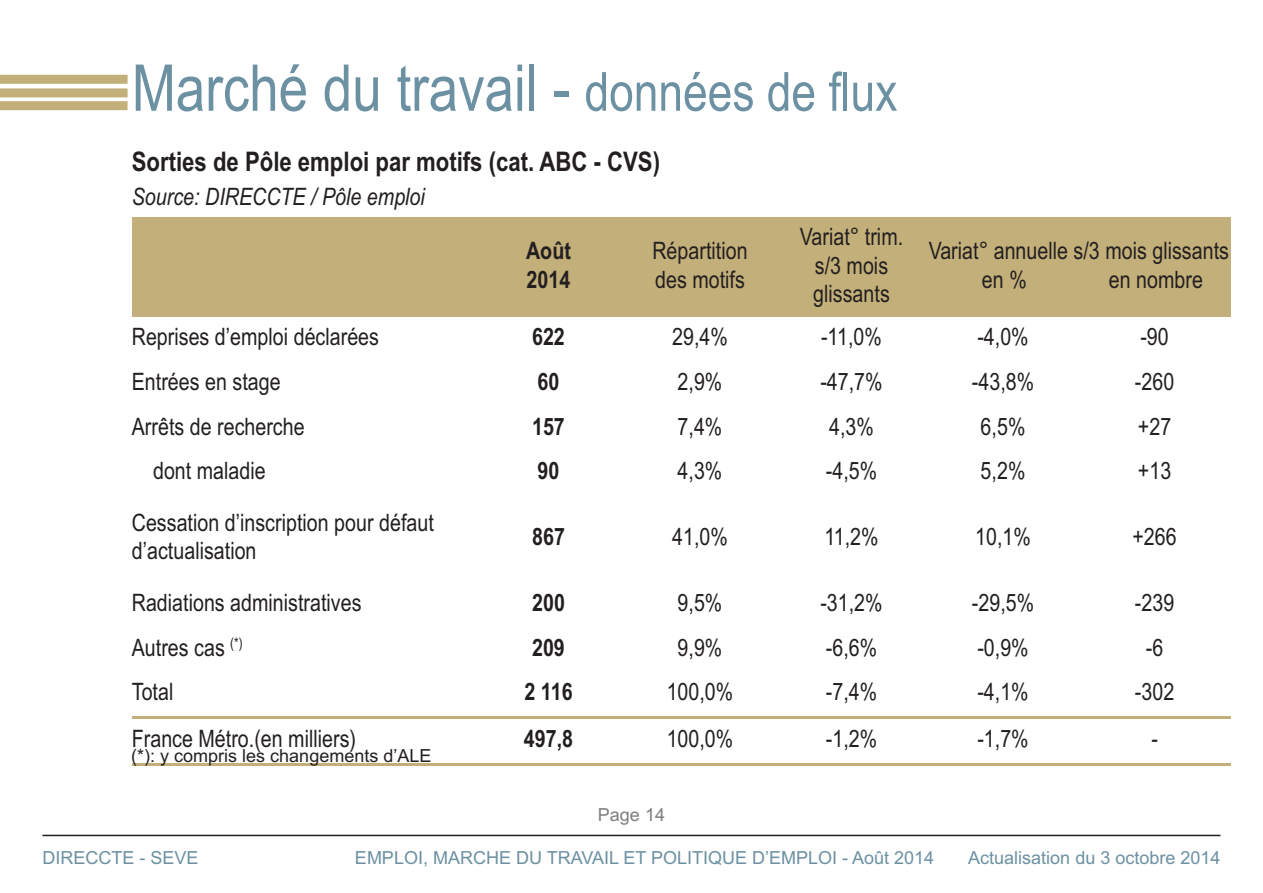
<style>
.page{position:relative;width:1263px;height:893px;background:#fff}
.page>*{position:absolute;margin:0;border:0;box-sizing:border-box;transform-origin:0 0}
.t1{font:64.5px "Arial Narrow";color:#6c91a2}
.t2{font:700 27px "Arial Narrow";color:#231f20}
.t3{font:24px/28.8px "Arial Narrow";color:#231f20}
.t4{font:700 24px/28.8px "Arial Narrow";color:#231f20}
.t5{font:italic 24px "Arial Narrow";color:#231f20}
.t6{font:18px "Arial";color:#6c91a2}
.t7{font:18px "Arial";color:#231f20}
.t8{font:18px "Arial";color:#7f7e7c}
.s1{font-size:54px}
</style>
<div class="page">
<div style="left:0;top:75px;width:128px;height:9px;background:#c3af79"></div>
<div style="left:0;top:101px;width:128px;height:9px;background:#c3af79"></div>
<div style="left:0;top:88px;width:128px;height:9px;background:#c3af79"></div>
<div style="left:132px;top:218px;width:341px;height:99px;background:#c3af79"></div>
<div style="left:473px;top:218px;width:151px;height:99px;background:#c3af79"></div>
<div style="left:624px;top:218px;width:152px;height:99px;background:#c3af79"></div>
<div style="left:776px;top:218px;width:151px;height:99px;background:#c3af79"></div>
<div style="left:927px;top:218px;width:303px;height:99px;background:#c3af79"></div>
<hr style="left:132px;top:716px;width:341px;height:3px;background:#c3af79">
<hr style="left:473px;top:716px;width:151px;height:3px;background:#c3af79">
<hr style="left:624px;top:716px;width:152px;height:3px;background:#c3af79">
<hr style="left:776px;top:716px;width:151px;height:3px;background:#c3af79">
<hr style="left:927px;top:716px;width:152px;height:3px;background:#c3af79">
<hr style="left:1079px;top:716px;width:151px;height:3px;background:#c3af79">
<hr style="left:132px;top:763px;width:341px;height:3px;background:#c3af79">
<hr style="left:473px;top:763px;width:151px;height:3px;background:#c3af79">
<hr style="left:624px;top:763px;width:152px;height:3px;background:#c3af79">
<hr style="left:776px;top:763px;width:151px;height:3px;background:#c3af79">
<hr style="left:927px;top:763px;width:152px;height:3px;background:#c3af79">
<hr style="left:1079px;top:763px;width:151px;height:3px;background:#c3af79">
<hr style="left:43px;top:835px;width:1177px;height:1px;background:#231f20">
<h1 class="t1" style="left:132px;top:51px;width:767px">Marché du travail - <span class="s1">données de flux</span></h1>
<p class="t2" style="left:132px;top:146px;width:530px">Sorties de Pôle emploi par motifs (cat. ABC - CVS)</p>
<p class="t5" style="left:132px;top:183px;width:295px">Source: DIRECCTE / Pôle emploi</p>
<p class="t4" style="left:526px;top:236px;width:46px">Août<br>2014</p>
<p class="t3" style="left:652px;top:236px;width:97px">Répartition des motifs</p>
<p class="t3" style="left:800px;top:222px;width:105px;text-align:center">Variat° trim. s/3 mois glissants</p>
<p class="t3" style="left:982px;top:236px;width:248px;text-indent:-53px">Variat° annuelle s/3 mois glissants en %</p>
<p class="t3" style="left:1109px;top:265px;width:96px">en nombre</p>
<p class="t3" style="left:132px;top:323px;width:249px">Reprises d’emploi déclarées</p>
<p class="t4" style="left:532px;top:323px;width:34px">622</p>
<p class="t3" style="left:672px;top:323px;width:57px">29,4%</p>
<p class="t3" style="left:821px;top:323px;width:62px">-11,0%</p>
<p class="t3" style="left:977px;top:323px;width:53px">-4,0%</p>
<p class="t3" style="left:1140px;top:323px;width:30px">-90</p>
<p class="t3" style="left:132px;top:367px;width:150px">Entrées en stage</p>
<p class="t4" style="left:538px;top:367px;width:23px">60</p>
<p class="t3" style="left:678px;top:367px;width:46px">2,9%</p>
<p class="t3" style="left:820px;top:367px;width:64px">-47,7%</p>
<p class="t3" style="left:972px;top:367px;width:64px">-43,8%</p>
<p class="t3" style="left:1135px;top:367px;width:41px">-260</p>
<p class="t3" style="left:132px;top:412px;width:174px">Arrêts de recherche</p>
<p class="t4" style="left:532px;top:412px;width:34px">157</p>
<p class="t3" style="left:678px;top:412px;width:46px">7,4%</p>
<p class="t3" style="left:829px;top:412px;width:46px">4,3%</p>
<p class="t3" style="left:981px;top:412px;width:46px">6,5%</p>
<p class="t3" style="left:1138px;top:412px;width:35px">+27</p>
<p class="t3" style="left:153px;top:456px;width:114px">dont maladie</p>
<p class="t4" style="left:538px;top:456px;width:23px">90</p>
<p class="t3" style="left:678px;top:456px;width:46px">4,3%</p>
<p class="t3" style="left:826px;top:456px;width:53px">-4,5%</p>
<p class="t3" style="left:981px;top:456px;width:46px">5,2%</p>
<p class="t3" style="left:1138px;top:456px;width:35px">+13</p>
<p class="t3" style="left:132px;top:508px;width:303px">Cessation d’inscription pour défaut d’actualisation</p>
<p class="t4" style="left:532px;top:522px;width:34px">867</p>
<p class="t3" style="left:672px;top:522px;width:57px">41,0%</p>
<p class="t3" style="left:824px;top:522px;width:56px">11,2%</p>
<p class="t3" style="left:975px;top:522px;width:57px">10,1%</p>
<p class="t3" style="left:1132px;top:522px;width:46px">+266</p>
<p class="t3" style="left:132px;top:588px;width:231px">Radiations administratives</p>
<p class="t4" style="left:532px;top:588px;width:34px">200</p>
<p class="t3" style="left:678px;top:588px;width:46px">9,5%</p>
<p class="t3" style="left:820px;top:588px;width:64px">-31,2%</p>
<p class="t3" style="left:972px;top:588px;width:64px">-29,5%</p>
<p class="t3" style="left:1135px;top:588px;width:41px">-239</p>
<p class="t3" style="left:132px;top:633px;width:112px">Autres cas <sup>(*)</sup></p>
<p class="t4" style="left:532px;top:633px;width:34px">209</p>
<p class="t3" style="left:678px;top:633px;width:46px">9,9%</p>
<p class="t3" style="left:826px;top:633px;width:53px">-6,6%</p>
<p class="t3" style="left:977px;top:633px;width:53px">-0,9%</p>
<p class="t3" style="left:1146px;top:633px;width:19px">-6</p>
<p class="t3" style="left:132px;top:677px;width:43px">Total</p>
<p class="t4" style="left:524px;top:677px;width:50px">2 116</p>
<p class="t3" style="left:667px;top:677px;width:68px">100,0%</p>
<p class="t3" style="left:826px;top:677px;width:53px">-7,4%</p>
<p class="t3" style="left:977px;top:677px;width:53px">-4,1%</p>
<p class="t3" style="left:1135px;top:677px;width:41px">-302</p>
<p class="t3" style="left:132px;top:724px;width:226px">France Métro.(en milliers)</p>
<p class="t4" style="left:524px;top:724px;width:51px">497,8</p>
<p class="t3" style="left:667px;top:724px;width:68px">100,0%</p>
<p class="t3" style="left:826px;top:724px;width:53px">-1,2%</p>
<p class="t3" style="left:977px;top:724px;width:53px">-1,7%</p>
<p class="t3" style="left:1151px;top:724px;width:8px">-</p>
<p class="t7" style="left:131px;top:745px;width:302px">(*): y compris les changements d’ALE</p>
<p class="t8" style="left:598px;top:804px;width:69px">Page 14</p>
<p class="t6" style="left:43px;top:847px;width:158px">DIRECCTE - SEVE</p>
<p class="t6" style="left:355px;top:847px;width:581px">EMPLOI, MARCHE DU TRAVAIL ET POLITIQUE D’EMPLOI - Août 2014</p>
<p class="t6" style="left:968px;top:847px;width:254px">Actualisation du 3 octobre 2014</p>
</div>
